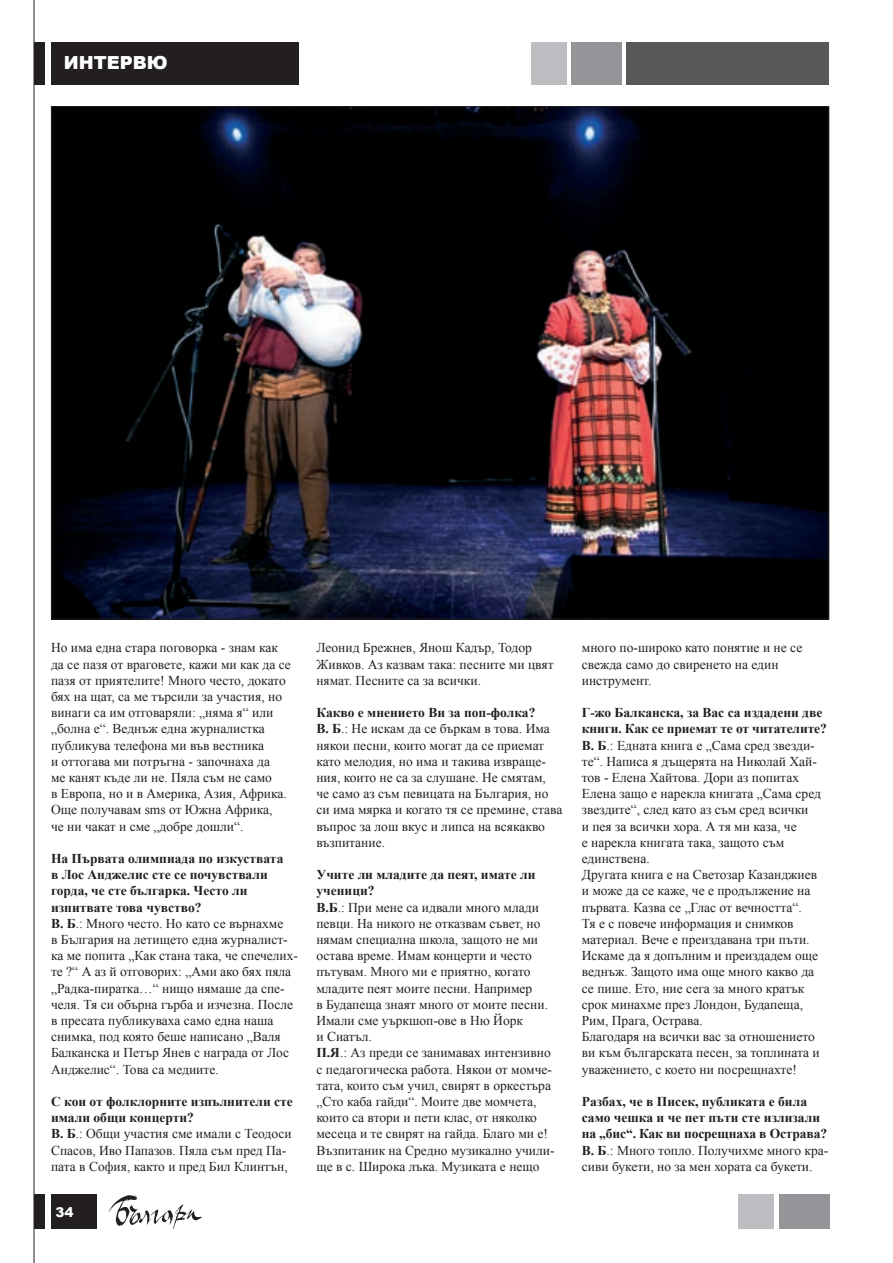
<style>
.page{position:relative;width:893px;height:1263px;background:#fff}
.page>*{position:absolute;margin:0;border:0;box-sizing:border-box;transform-origin:0 0}
.t1{font:900 18px "Arial";color:#fff}
.t2{font:13.5px/16.2px "Times New Roman";color:#231f20}
.t3{font:700 13.5px/16.2px "Times New Roman";color:#231f20}
.t4{font:900 13.5px "Arial";color:#fff}
.s1{font-weight:700}
.s2{font-weight:400}
</style>
<div class="page">
<hr style="left:34px;top:0;width:1px;height:1263px;background:#231f20">
<div style="left:34px;top:43px;width:11px;height:42px;background:#231f20"></div>
<div style="left:51px;top:43px;width:247px;height:42px;background:#231f20"></div>
<div style="left:626px;top:43px;width:203px;height:42px;background:#57585a"></div>
<div style="left:571px;top:43px;width:50px;height:42px;background:#939598"></div>
<div style="left:531px;top:43px;width:35px;height:42px;background:#bcbdc0"></div>
<div style="left:34px;top:1195px;width:11px;height:34px;background:#231f20"></div>
<div style="left:51px;top:1195px;width:46px;height:34px;background:#231f20"></div>
<img style="left:108px;top:1195px;width:94px;height:34px">
<div style="left:779px;top:1195px;width:50px;height:34px;background:#939598"></div>
<div style="left:738px;top:1195px;width:36px;height:34px;background:#bcbdc0"></div>
<img style="left:53px;top:108px;width:774px;height:509px">
<p class="t1" style="left:64px;top:49px;width:105px">ИНТЕРВЮ</p>
<p class="t2" style="left:51px;top:639px;width:241px">Но има една стара поговорка - знам как да се пазя от враговете, кажи ми как да се пазя от приятелите! Много често, докато бях на щат, са ме търсили за участия, но винаги са им отговаряли: „няма я“ или „болна е“. Веднъж една журналистка публикува телефона ми във вестника<br>и оттогава ми потръгна - започнаха да<br>ме канят къде ли не. Пяла съм не само<br>в Европа, но и в Америка, Азия, Африка.<br>Още получавам sms от Южна Африка,<br>че ни чакат и сме „добре дошли“.</p>
<p class="t2" style="left:51px;top:850px;width:249px"><span class="s1">На Първата олимпиада по изкуствата<br>в Лос Анджелис сте се почувствали горда, че сте българка. Често ли изпитвате това чувство?<br>В. Б</span>.: Много често. Но като се върнахме<br>в България на летището една журналист&shy;ка ме попита „Как стана така, че спечелих&shy;те ?“ А аз й отговорих: „Ами ако бях пяла „Радка-пиратка…“ нищо нямаше да спе&shy;челя. Тя си обърна гърба и изчезна. После в пресата публикуваха само една наша снимка, под която беше написано „Валя Балканска и Петър Янев с награда от Лос Анджелис“. Това са медиите.</p>
<p class="t2" style="left:51px;top:1093px;width:243px"><span class="s1">С кои от фолклорните изпълнители сте имали общи концерти?<br>В. Б</span>.: Общи участия сме имали с Теодоси Спасов, Иво Папазов. Пяла съм пред Па&shy;пата в София, както и пред Бил Клинтън,</p>
<p class="t4" style="left:56px;top:1202px;width:20px">34</p>
<p class="t2" style="left:316px;top:639px;width:239px">Леонид Брежнев, Янош Кадър, Тодор<br>Живков. Аз казвам така: песните ми цвят нямат. Песните са за всички.</p>
<p class="t2" style="left:316px;top:704px;width:247px"><span class="s1">Какво е мнението Ви за поп-фолка?<br>В. Б</span>.: Не искам да се бъркам в това. Има някои песни, които могат да се приемат като мелодия, но има и такива извраще&shy;ния, които не са за слушане. Не смятам,<br>че само аз съм певицата на България, но си има мярка и когато тя се премине, става въпрос за лош вкус и липса на всякакво възпитание.</p>
<p class="t2" style="left:316px;top:866px;width:240px"><span class="s1">Учите ли младите да пеят, имате ли ученици?<br>В.Б</span>.: При мене са идвали много млади певци. На никого не отказвам съвет, но нямам специална школа, защото не ми остава време. Имам концерти и често пътувам. Много ми е приятно, когато младите пеят моите песни. Например<br>в Будапеща знаят много от моите песни.<br>Имали сме уъркшоп-ове в Ню Йорк<br>и Сиатъл.<br><span class="s1">П.Я</span>.: Аз преди се занимавах интензивно с педагогическа работа. Някои от момче&shy;тата, които съм учил, свирят в оркестъра „Сто каба гайди“. Моите две момчета, които са втори и пети клас, от няколко месеца и те свирят на гайда. Благо ми е!<br>Възпитаник на Средно музикално учили&shy;ще в с. Широка лъка. Музиката е нещо</p>
<p class="t2" style="left:582px;top:639px;width:222px">много по-широко като понятие и не се свежда само до свиренето на един инструмент.</p>
<p class="t2" style="left:582px;top:704px;width:246px"><span class="s1">Г-жо Балканска, за Вас са издадени две книги. Как се приемат те от читателите?<br>В. Б</span>.: Едната книга е „Сама сред звезди&shy;те“. Написа я дъщерята на Николай Хай&shy;тов - Елена Хайтова. Дори аз попитах Елена защо е нарекла книгата „Сама сред звездите“, след като аз съм сред всички<br>и пея за всички хора. А тя ми каза, че<br>е нарекла книгата така, защото съм единствена.<br>Другата книга е на Светозар Казанджиев и може да се каже, че е продължение на първата. Казва се „Глас от вечността“.<br>Тя е с повече информация и снимков материал. Вече е преиздавана три пъти.<br>Искаме да я допълним и преиздадем още веднъж. Защото има още много какво да се пише. Ето, ние сега за много кратък срок минахме през Лондон, Будапеща, Рим, Прага, Острава.<br>Благодаря на всички вас за отношението ви към българската песен, за топлината и уважението, с което ни посрещнахте!</p>
<p class="t3" style="left:582px;top:1093px;width:248px">Разбах, че в Писек, публиката е била само чешка и че пет пъти сте излизали на „бис“. Как ви посрещнаха в Острава?<br>В. Б<span class="s2">.: Много топло. Получихме много кра&shy;сиви букети, но за мен хората са букети.</span></p>
</div>
